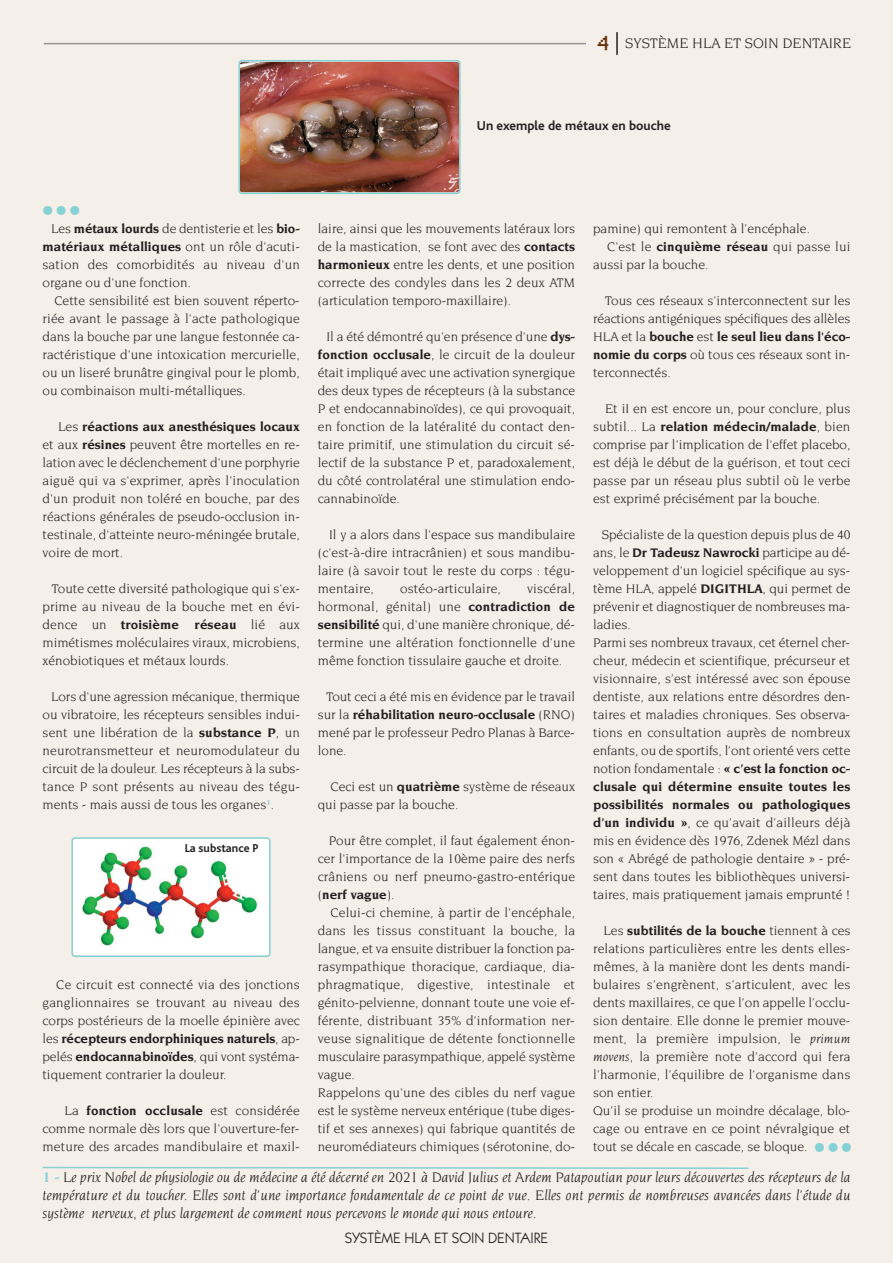
<style>
.page{position:relative;width:893px;height:1263px;background:#f5efe9}
.page>*{position:absolute;margin:0;border:0;box-sizing:border-box;transform-origin:0 0}
.t1{font:27px "Novarese";color:#85d1d5}
.t2{font:italic 15px/18px "Novarese";color:#231f20;text-align:justify}
.t3{font:15px "Novarese";color:#231f20}
.t4{font:15px "Itc Kabel";color:#231f20}
.t5{font:13.5px/18px "Novarese";color:#231f20;text-align:justify}
.t6{font:700 13.5px "Bliss";color:#231f20}
.t7{font:700 12px "Bliss";color:#231f20}
.s1{font-family:"Synchro LET";font-size:21px;color:#66330c}
.s2{font-weight:700}
.s3{font-style:italic}
.s4{font-weight:700;font-style:normal;color:#85d1d5}
</style>
<div class="page">
<hr style="left:44px;top:43px;width:542px;height:1px;background:#939598">
<hr style="left:616px;top:32px;width:2px;height:23px;background:#231f20">
<img style="left:238px;top:60px;width:223px;height:134px">
<svg style="left:71px;top:837px;width:200px;height:120px;background:#dde3dc"></svg>
<svg style="left:42px;top:1166px;width:707px;height:3px"></svg>
<p class="t3" style="left:597px;top:37px;width:255px"><span class="s1">4</span> SYSTÈME HLA ET SOIN DENTAIRE</p>
<h1 class="t1" style="left:41px;top:200px;width:42px">•••</h1>
<p class="t6" style="left:477px;top:121px;width:195px">Un exemple de métaux en bouche</p>
<p class="t5" style="left:593px;top:221px;width:218px">pamine) qui remontent à l’encéphale.</p>
<p class="t5" style="left:607px;top:239px;width:245px">C'est le <span class="s2">cinquième réseau</span> qui passe lui</p>
<p class="t5" style="left:593px;top:257px;width:117px">aussi par la bouche.</p>
<p class="t5" style="left:593px;top:293px;width:259px;text-indent:12px">Tous ces réseaux s'interconnectent sur les réactions antigéniques spécifiques des allèles HLA et la <span class="s2">bouche</span> est <span class="s2">le seul lieu dans l'éco&shy;nomie du corps</span> où tous ces réseaux sont in&shy;terconnectés.</p>
<p class="t5" style="left:593px;top:401px;width:259px;text-indent:12px">Et iI en est encore un, pour conclure, plus subtil... La <span class="s2">relation médecin/malade</span>, bien comprise par l'implication de l'effet placebo, est déjà le début de la guérison, et tout ceci passe par un réseau plus subtil où le verbe est exprimé précisément par la bouche.</p>
<p class="t5" style="left:593px;top:527px;width:259px;text-align:left;text-indent:9px">Spécialiste de la question depuis plus de 40 ans, le <span class="s2">Dr Tadeusz Nawrocki</span> participe au dé&shy;veloppement d'un logiciel spécifique au sys&shy;tème HLA, appelé <span class="s2">DIGITHLA</span>, qui permet de prévenir et diagnostiquer de nombreuses ma&shy;ladies.<br>Parmi ses nombreux travaux, cet éternel cher&shy;cheur, médecin et scientifique, précurseur et visionnaire, s’est intéressé avec son épouse dentiste, aux relations entre désordres den&shy;taires et maladies chroniques. Ses observa&shy;tions en consultation auprès de nombreux enfants, ou de sportifs, l’ont orienté vers cette notion fondamentale : <span class="s2">« c’est la fonction oc&shy;clusale qui détermine ensuite toutes les possibilités normales ou pathologiques d’un individu »</span>, ce qu’avait d’ailleurs déjà mis en évidence dès 1976, Zdenek Mézl dans son « Abrégé de pathologie dentaire » - pré&shy;sent dans toutes les bibliothèques universi&shy;taires, mais pratiquement jamais emprunté !</p>
<p class="t5" style="left:593px;top:923px;width:259px;text-align:left;text-indent:10px">Les <span class="s2">subtilités de la bouche</span> tiennent à ces relations particulières entre les dents elles&shy;mêmes, à la manière dont les dents mandi&shy;bulaires s’engrènent, s’articulent, avec les dents maxillaires, ce que l’on appelle l’occlu&shy;sion dentaire. Elle donne le premier mouve&shy;ment, la première impulsion, le <span class="s3">primum movens</span>, la première note d’accord qui fera l’harmonie, l’équilibre de l’organisme dans son entier.<br>Qu’il se produise un moindre décalage, blo&shy;cage ou entrave en ce point névralgique et tout se décale en cascade, se bloque.</p>
<p class="t5" style="left:318px;top:221px;width:259px">laire, ainsi que les mouvements latéraux lors de la mastication, se font avec des <span class="s2">contacts harmonieux</span> entre les dents, et une position correcte des condyles dans les 2 deux ATM (articulation temporo-maxillaire).</p>
<p class="t5" style="left:318px;top:329px;width:259px;text-indent:9px">Il a été démontré qu'en présence d'une <span class="s2">dys&shy;fonction occlusale</span>, le circuit de la douleur était impliqué avec une activation synergique des deux types de récepteurs (à la substance P et endocannabinoïdes), ce qui provoquait, en fonction de la latéralité du contact den&shy;taire primitif, une stimulation du circuit sé&shy;lectif de la substance P et, paradoxalement, du côté controlatéral une stimulation endo&shy;cannabinoïde.</p>
<p class="t5" style="left:318px;top:527px;width:259px;text-indent:11px">Il y a alors dans l'espace sus mandibulaire (c'est-à-dire intracrânien) et sous mandibu&shy;laire (à savoir tout le reste du corps : tégu&shy;mentaire,</p>
<p class="t5" style="left:43px;top:221px;width:259px;text-indent:9px">Les <span class="s2">métaux lourds</span> de dentisterie et les <span class="s2">bio&shy;matériaux métalliques</span> ont un rôle d'acuti&shy;sation des comorbidités au niveau d'un organe ou d'une fonction.</p>
<p class="t5" style="left:43px;top:293px;width:259px;text-indent:12px">Cette sensibilité est bien souvent réperto&shy;riée avant le passage à l'acte pathologique dans la bouche par une langue festonnée ca&shy;ractéristique d'une intoxication mercurielle, ou un liseré brunâtre gingival pour le plomb, ou combinaison multi-métalliques.</p>
<p class="t5" style="left:43px;top:419px;width:259px;text-indent:16px">Les <span class="s2">réactions aux anesthésiques locaux </span>et aux <span class="s2">résines</span> peuvent être mortelles en re&shy;lation avec le déclenchement d'une porphyrie aiguë qui va s'exprimer, après l'inoculation d'un produit non toléré en bouche, par des réactions générales de pseudo-occlusion in&shy;testinale, d'atteinte neuro-méningée brutale, voire de mort.</p>
<p class="t5" style="left:43px;top:581px;width:259px;text-indent:9px">Toute cette diversité pathologique qui s'ex&shy;prime au niveau de la bouche met en évi&shy;dence un <span class="s2">troisième réseau</span> lié aux mimétismes moléculaires viraux, microbiens, xénobiotiques et métaux lourds.</p>
<p class="t5" style="left:43px;top:689px;width:259px;text-indent:9px">Lors d'une agression mécanique, thermique ou vibratoire, les récepteurs sensibles indui&shy;sent une libération de la <span class="s2">substance P</span>, un neurotransmetteur et neuromodulateur du circuit de la douleur. Les récepteurs à la subs&shy;tance P sont présents au niveau des tégu&shy;ments - mais aussi de tous les organes<sup>1</sup>.</p>
<p class="t5" style="left:318px;top:581px;width:259px;text-indent:209px">viscéral, hormonal, génital) une <span class="s2">contradiction de sensibilité</span> qui, d'une manière chronique, dé&shy;termine une altération fonctionnelle d'une même fonction tissulaire gauche et droite.</p>
<p class="t5" style="left:318px;top:689px;width:259px;text-indent:9px">Tout ceci a été mis en évidence par le travail sur la <span class="s2">réhabilitation neuro-occlusale</span> (RNO) mené par le professeur Pedro Planas à Barce&shy;lone.</p>
<p class="t5" style="left:318px;top:779px;width:259px;text-indent:13px">Ceci est un <span class="s2">quatrième</span> système de réseaux qui passe par la bouche.</p>
<p class="t5" style="left:318px;top:833px;width:259px;text-indent:11px">Pour être complet, il faut également énon&shy;cer l'importance de la 10ème paire des nerfs crâniens ou nerf pneumo-gastro-entérique (<span class="s2">nerf vague</span>).</p>
<p class="t5" style="left:318px;top:905px;width:259px;text-align:left;text-indent:13px">Celui-ci chemine, à partir de l'encéphale, dans les tissus constituant la bouche, la langue, et va ensuite distribuer la fonction pa&shy;rasympathique thoracique, cardiaque, dia&shy;phragmatique, digestive, intestinale et génito-pelvienne, donnant toute une voie ef&shy;férente, distribuant 35% d’information ner&shy;veuse signalitique de détente fonctionnelle musculaire parasympathique, appelé système vague.<br>Rappelons qu'une des cibles du nerf vague est le système nerveux entérique (tube diges&shy;tif et ses annexes) qui fabrique quantités de neuromédiateurs chimiques (sérotonine, do-</p>
<p class="t5" style="left:400px;top:581px;width:102px">ostéo-articulaire,</p>
<p class="t7" style="left:185px;top:844px;width:75px">La substance P</p>
<p class="t5" style="left:42px;top:977px;width:259px;text-indent:14px">Ce circuit est connecté via des jonctions ganglionnaires se trouvant au niveau des corps postérieurs de la moelle épinière avec les <span class="s2">récepteurs endorphiniques naturels</span>, ap&shy;pelés <span class="s2">endocannabinoïdes</span>, qui vont systéma&shy;tiquement contrarier la douleur.</p>
<p class="t5" style="left:42px;top:1103px;width:259px;text-indent:22px">La <span class="s2">fonction occlusale</span> est considérée comme normale dès lors que l'ouverture-fer&shy;meture des arcades mandibulaire et maxil-</p>
<h1 class="t1" style="left:813px;top:1136px;width:42px">•••</h1>
<p class="t2" style="left:43px;top:1168px;width:809px"><span class="s4">1 -</span> Le prix Nobel de physiologie ou de médecine a été décerné en 2021 à David Julius et Ardem Patapoutian pour leurs découvertes des récepteurs de la température et du toucher. Elles sont d’une importance fondamentale de ce point de vue. Elles ont permis de nombreuses avancées dans l’étude du système nerveux, et plus largement de comment nous percevons le monde qui nous entoure.</p>
<p class="t4" style="left:345px;top:1232px;width:205px">SYSTÈME HLA ET SOIN DENTAIRE</p>
</div>
